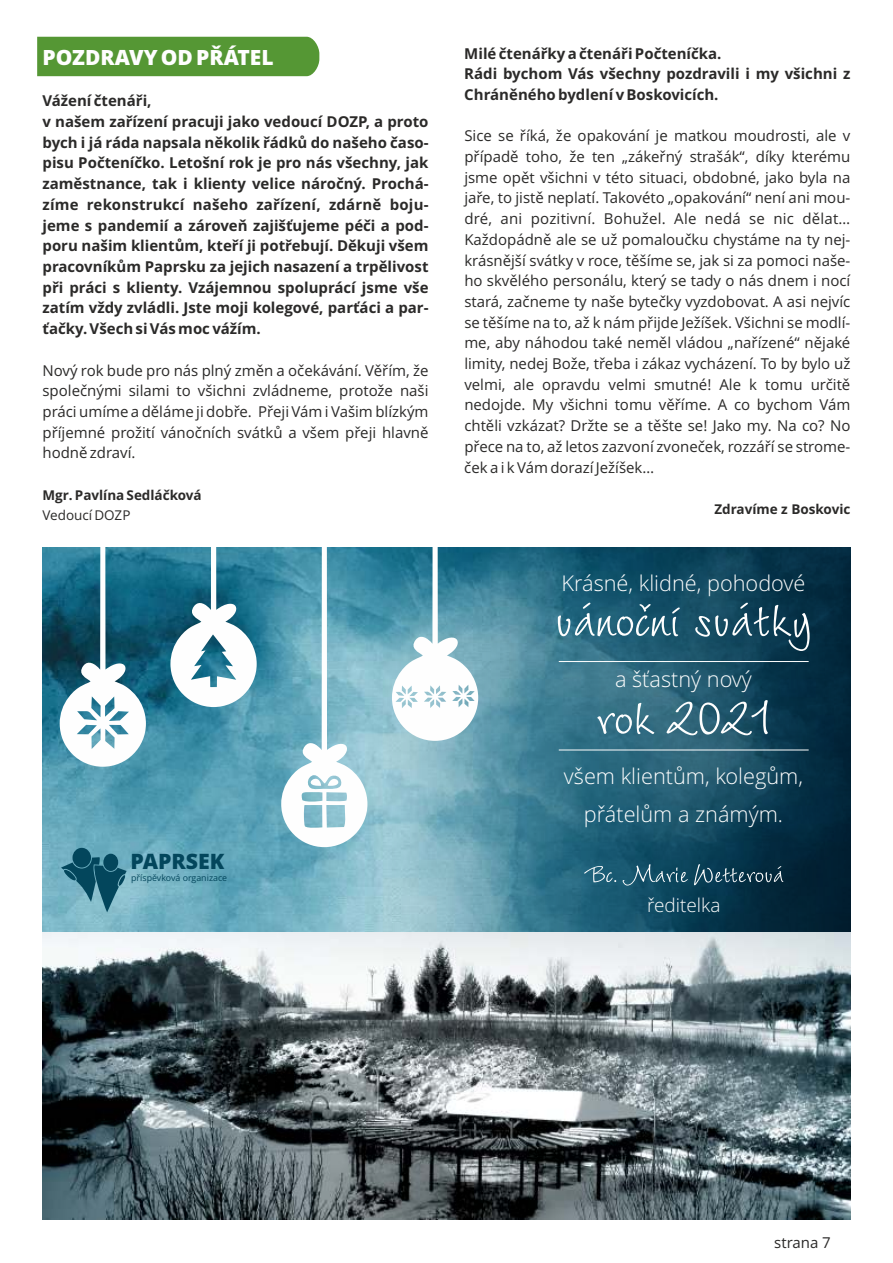
<style>
.page{position:relative;width:893px;height:1263px;background:#fff}
.page>*{position:absolute;margin:0;border:0;box-sizing:border-box;transform-origin:0 0}
.t1{font:300 21.75px/38px "Open Sans";color:#fefefe;text-align:center}
.t2{font:800 21.3px "Open Sans";color:#03465c}
.t3{font:800 21px "Open Sans";color:#fefefe}
.t4{font:300 19.05px "Open Sans";color:#fefefe}
.t5{font:15px/20.7px "Open Sans";color:#2b2a29;text-align:justify}
.t6{font:700 15px/20.7px "Open Sans";color:#2b2a29;text-align:justify}
.t7{font:700 13.5px "Open Sans";color:#2b2a29}
.t8{font:13.5px "Open Sans";color:#2b2a29}
.t9{font:8.85px "Open Sans";color:#03465c}
</style>
<div class="page">
<img style="left:43px;top:932px;width:807px;height:287px">
<div style="left:37px;top:37px;width:282px;height:39px;background:#559734"></div>
<svg style="left:43px;top:547px;width:807px;height:385px;background:#3d788c"></svg>
<div style="left:72px;top:848px;width:19px;height:19px;background:#03465c;border-radius:50%"></div>
<svg style="left:61px;top:857px;width:66px;height:55px;background:#468497"></svg>
<div style="left:103px;top:854px;width:15px;height:17px;background:#03465c;border-radius:50%"></div>
<svg style="left:60px;top:547px;width:86px;height:220px"></svg>
<svg style="left:392px;top:547px;width:86px;height:194px"></svg>
<svg style="left:170px;top:547px;width:87px;height:160px"></svg>
<svg style="left:281px;top:547px;width:86px;height:300px"></svg>
<svg style="left:558px;top:603px;width:122px;height:33px;background:#477a8e"></svg>
<svg style="left:695px;top:603px;width:115px;height:48px;background:#305b6e"></svg>
<svg style="left:597px;top:703px;width:57px;height:31px;background:#5a8a9a"></svg>
<svg style="left:666px;top:700px;width:102px;height:35px;background:#4f798a"></svg>
<svg style="left:584px;top:866px;width:32px;height:16px"></svg>
<svg style="left:623px;top:864px;width:65px;height:21px"></svg>
<svg style="left:694px;top:864px;width:89px;height:21px;background:#295062"></svg>
<hr style="left:559px;top:661px;width:250px;height:1px;background:#fefefe">
<hr style="left:559px;top:750px;width:250px;height:1px;background:#fefefe">
<h3 class="t3" style="left:42px;top:49px;width:233px">POZDRAVY OD PŘÁTEL</h3>
<p class="t6" style="left:464px;top:44px;width:259px">Milé čtenářky a čtenáři Počteníčka.</p>
<p class="t6" style="left:42px;top:92px;width:111px">Vážení čtenáři,</p>
<p class="t6" style="left:42px;top:113px;width:388px">v našem zařízení pracuji jako vedoucí DOZP, a proto bych i já ráda napsala několik řádků do našeho časo&shy;pisu Počteníčko. Letošní rok je pro nás všechny, jak zaměstnance, tak i klienty velice náročný. Prochá&shy;zíme rekonstrukcí našeho zařízení, zdárně boju&shy;jeme s pandemií a zároveň zajišťujeme péči a pod&shy;poru našim klientům, kteří ji potřebují. Děkuji všem pracovníkům Paprsku za jejich nasazení a trpělivost při práci s klienty. Vzájemnou spoluprácí jsme vše zatím vždy zvládli. Jste moji kolegové, parťáci a par&shy;ťačky. Všech si Vás moc vážím.</p>
<p class="t5" style="left:42px;top:361px;width:388px">Nový rok bude pro nás plný změn a očekávání. Věřím, že společnými silami to všichni zvládneme, protože naši práci umíme a děláme ji dobře. Přeji Vám i Vašim blízkým příjemné prožití vánočních svátků a všem přeji hlavně hodně zdraví.</p>
<p class="t7" style="left:42px;top:489px;width:161px">Mgr. Pavlína Sedláčková</p>
<p class="t8" style="left:42px;top:510px;width:90px">Vedoucí DOZP</p>
<h2 class="t2" style="left:130px;top:852px;width:96px">PAPRSEK</h2>
<p class="t9" style="left:131px;top:874px;width:98px">příspěvková organizace</p>
<p class="t6" style="left:464px;top:65px;width:388px">Rádi bychom Vás všechny pozdravili i my všichni z<br>Chráněného bydlení v Boskovicích.</p>
<p class="t5" style="left:464px;top:127px;width:388px">Sice se říká, že opakování je matkou moudrosti, ale v případě toho, že ten „zákeřný strašák“, díky kterému jsme opět všichni v této situaci, obdobné, jako byla na jaře, to jistě neplatí. Takovéto „opakování“ není ani mou&shy;dré, ani pozitivní. Bohužel. Ale nedá se nic dělat… Každopádně ale se už pomaloučku chystáme na ty nej&shy;krásnější svátky v roce, těšíme se, jak si za pomoci naše&shy;ho skvělého personálu, který se tady o nás dnem i nocí stará, začneme ty naše bytečky vyzdobovat. A asi nejvíc se těšíme na to, až k nám přijde Ježíšek. Všichni se modlí&shy;me, aby náhodou také neměl vládou „nařízené“ nějaké limity, nedej Bože, třeba i zákaz vycházení. To by bylo už velmi, ale opravdu velmi smutné! Ale k tomu určitě nedojde. My všichni tomu věříme. A co bychom Vám chtěli vzkázat? Držte se a těšte se! Jako my. Na co? No přece na to, až letos zazvoní zvoneček, rozzáří se strome&shy;ček a i k Vám dorazí Ježíšek…</p>
<p class="t7" style="left:714px;top:504px;width:138px">Zdravíme z Boskovic</p>
<h1 class="t1" style="left:562px;top:566px;width:245px">Krásné, klidné, pohodové</h1>
<h1 class="t1" style="left:615px;top:663px;width:138px">a šťastný nový</h1>
<h1 class="t1" style="left:564px;top:759px;width:241px">všem klientům, kolegům, přátelům a známým.</h1>
<p class="t4" style="left:647px;top:898px;width:75px">ředitelka</p>
<p class="t5" style="left:774px;top:1233px;width:58px">strana 7</p>
</div>
